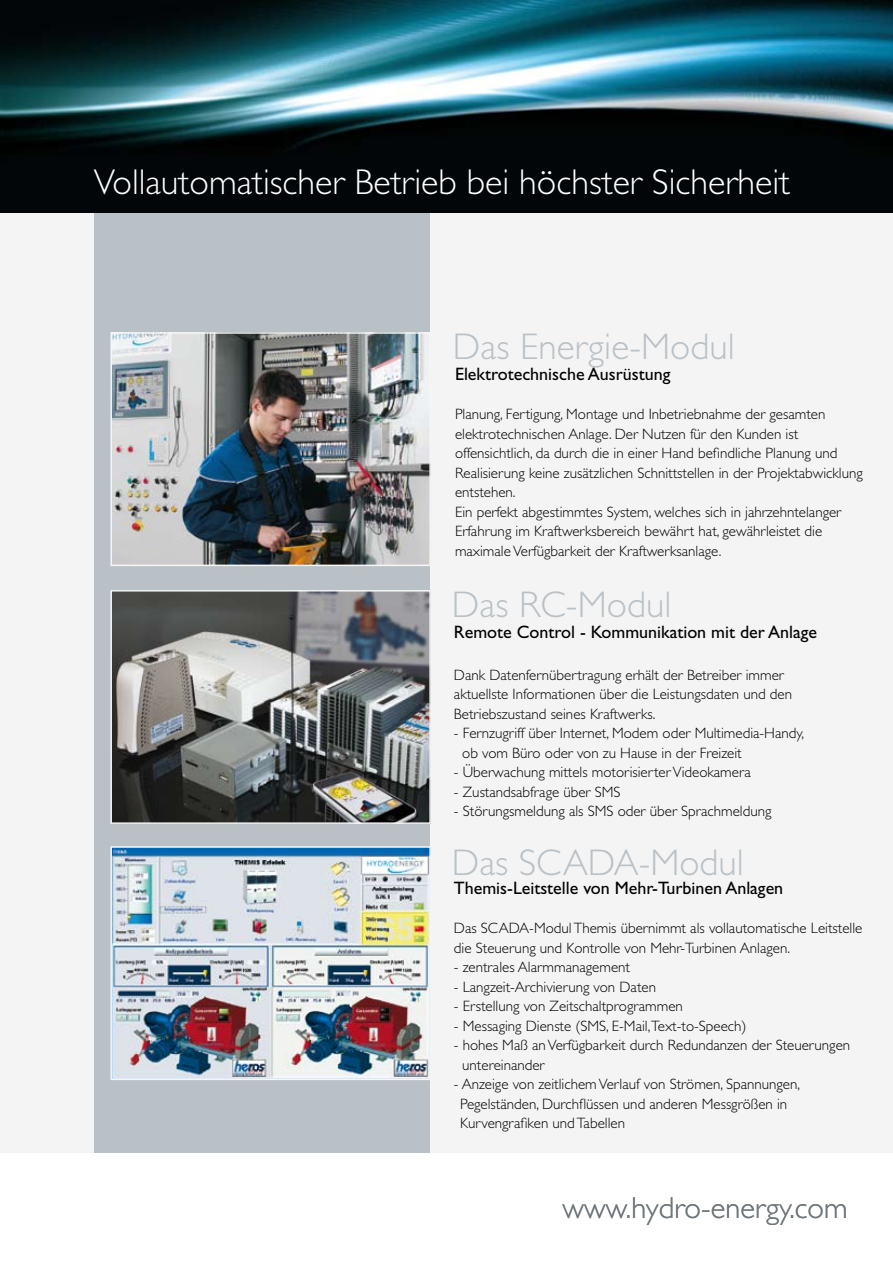
<style>
.page{position:relative;width:893px;height:1263px;background:#fff}
.page>*{position:absolute;margin:0;border:0;box-sizing:border-box;transform-origin:0 0}
.t1{font:300 37.2px "Gill Sans";letter-spacing:.005em;color:#b9c1c6}
.t2{font:300 36px "Gill Sans";color:#fff}
.t3{font:300 30.45px "Gill Sans";letter-spacing:.005em;color:#70787d}
.t4{font:18px "Gill Sans";color:#000}
.t5{font:300 15px/19.5px "Gill Sans";color:#000}
</style>
<div class="page">
<div style="left:0;top:0;width:893px;height:1152px;background:#f4f4f5"></div>
<img style="left:94px;top:213px;width:335px;height:939px">
<div style="left:110px;top:332px;width:321px;height:234px;border:2px solid #f6f6f7"></div>
<div style="left:110px;top:590px;width:321px;height:234px;border:2px solid #f6f6f7"></div>
<div style="left:110px;top:846px;width:321px;height:234px;border:2px solid #f6f6f7"></div>
<img style="left:0;top:0;width:893px;height:213px">
<h2 class="t2" style="left:94px;top:161px;width:698px">Vollautomatischer Betrieb bei höchster Sicherheit</h2>
<h1 class="t1" style="left:453px;top:325px;width:284px">Das Energie-Modul</h1>
<p class="t4" style="left:455px;top:364px;width:217px">Elektrotechnische Ausrüstung</p>
<p class="t5" style="left:455px;top:404px;width:409px">Planung, Fertigung, Montage und Inbetriebnahme der gesamten elektrotechnischen Anlage. Der Nutzen für den Kunden ist offensichtlich, da durch die in einer Hand befindliche Planung und Realisierung keine zusätzlichen Schnittstellen in der Projektabwicklung entstehen.<br>Ein perfekt abgestimmtes System, welches sich in jahrzehntelanger Erfahrung im Kraftwerksbereich bewährt hat, gewährleistet die maximale Verfügbarkeit der Kraftwerksanlage.</p>
<h1 class="t1" style="left:452px;top:583px;width:221px">Das RC-Modul</h1>
<p class="t4" style="left:454px;top:622px;width:365px">Remote Control - Kommunikation mit der Anlage</p>
<p class="t5" style="left:454px;top:665px;width:340px">Dank Datenfernübertragung erhält der Betreiber immer aktuellste Informationen über die Leistungsdaten und den<br>Betriebszustand seines Kraftwerks.</p>
<p class="t5" style="left:462px;top:723px;width:343px;text-indent:-8px">- Fernzugriff über Internet, Modem oder Multimedia-Handy, ob vom Büro oder von zu Hause in der Freizeit</p>
<p class="t5" style="left:454px;top:762px;width:298px">- Überwachung mittels motorisierter Videokamera</p>
<p class="t5" style="left:454px;top:782px;width:168px">- Zustandsabfrage über SMS</p>
<p class="t5" style="left:454px;top:801px;width:319px">- Störungsmeldung als SMS oder über Sprachmeldung</p>
<h1 class="t1" style="left:452px;top:841px;width:293px">Das SCADA-Modul</h1>
<p class="t4" style="left:454px;top:878px;width:331px">Themis-Leitstelle von Mehr-Turbinen Anlagen</p>
<p class="t5" style="left:454px;top:918px;width:410px">Das SCADA-Modul Themis übernimmt als vollautomatische Leitstelle die Steuerung und Kontrolle von Mehr-Turbinen Anlagen.</p>
<p class="t5" style="left:454px;top:957px;width:178px">- zentrales Alarmmanagement</p>
<p class="t5" style="left:454px;top:977px;width:204px">- Langzeit-Archivierung von Daten</p>
<p class="t5" style="left:454px;top:996px;width:230px">- Erstellung von Zeitschaltprogrammen</p>
<p class="t5" style="left:454px;top:1016px;width:294px">- Messaging Dienste (SMS, E-Mail,Text-to-Speech)</p>
<p class="t5" style="left:462px;top:1035px;width:389px;text-indent:-8px">- hohes Maß an Verfügbarkeit durch Redundanzen der Steuerungen untereinander</p>
<p class="t5" style="left:460px;top:1074px;width:341px;text-indent:-6px">- Anzeige von zeitlichem Verlauf von Strömen, Spannungen,<br>Pegelständen, Durchflüssen und anderen Messgrößen in<br>Kurvengrafiken und Tabellen</p>
<h3 class="t3" style="left:563px;top:1191px;width:287px">www.hydro-energy.com</h3>
</div>
